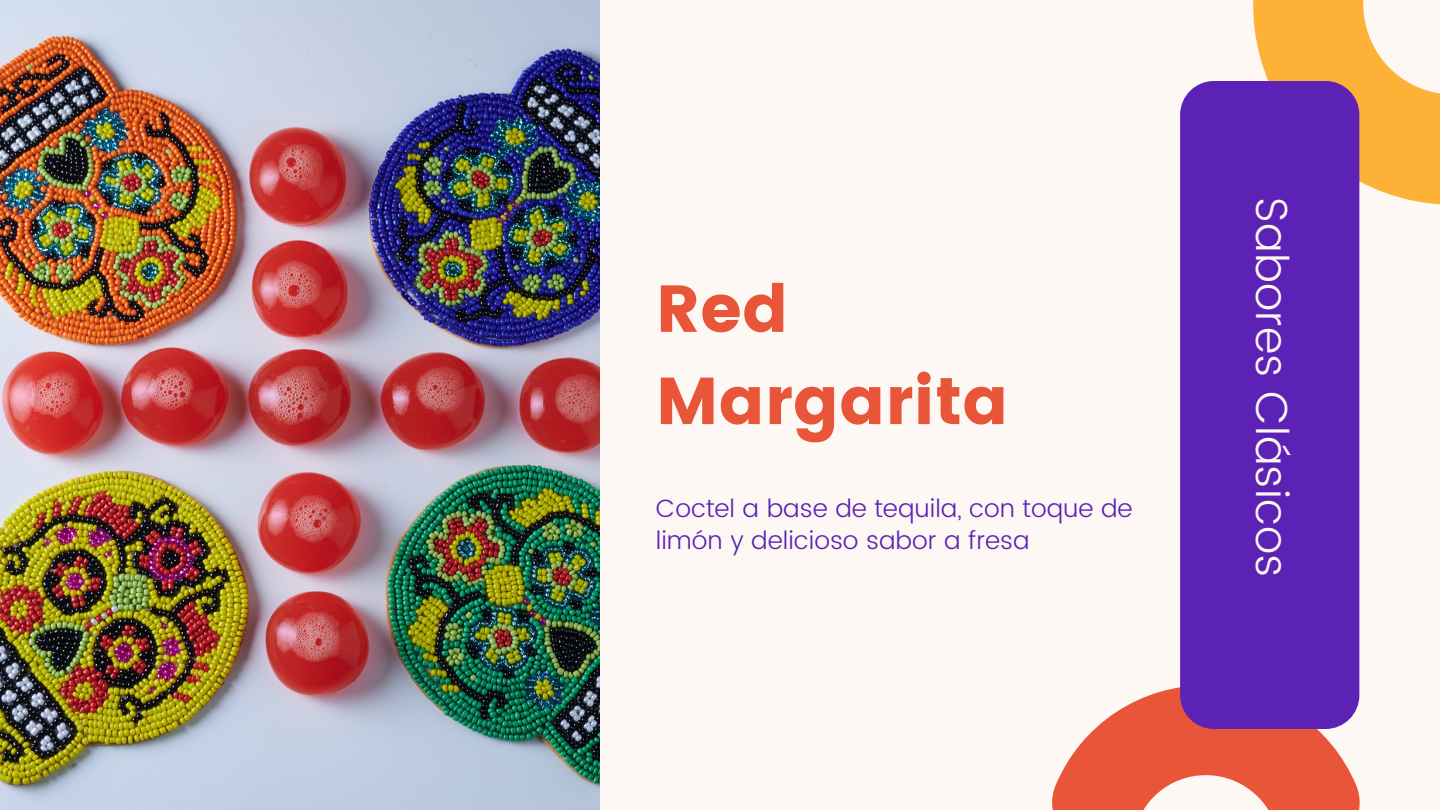
<style>
.page{position:relative;width:1440px;height:810px;background:#fdf8f4}
.page>*{position:absolute;margin:0;border:0;box-sizing:border-box;transform-origin:0 0}
.t1{font:66.3px/92.2px "Poppins";color:#e95538}
.t2{font:300 45px "Poppins";color:#fdf8f4}
.t3{font:300 25px/32.2px "Poppins";color:#5c21b5}
</style>
<div class="page">
<img style="left:0;top:0;width:600px;height:810px">
<svg style="left:1180px;top:0;width:260px;height:284px"></svg>
<svg style="left:1052px;top:685px;width:308px;height:125px"></svg>
<div style="left:1180px;top:81px;width:179px;height:648px;background:#5c21b5;border-radius:34px"></div>
<h1 class="t1" style="left:656px;top:263px;width:354px">Red<br>Margarita</h1>
<p class="t3" style="left:656px;top:492px;width:478px">Coctel a base de tequila, con toque de limón y delicioso sabor a fresa</p>
<h2 class="t2" style="left:1298px;top:197px;width:381px;rotate:90deg">Sabores Clásicos</h2>
</div>
